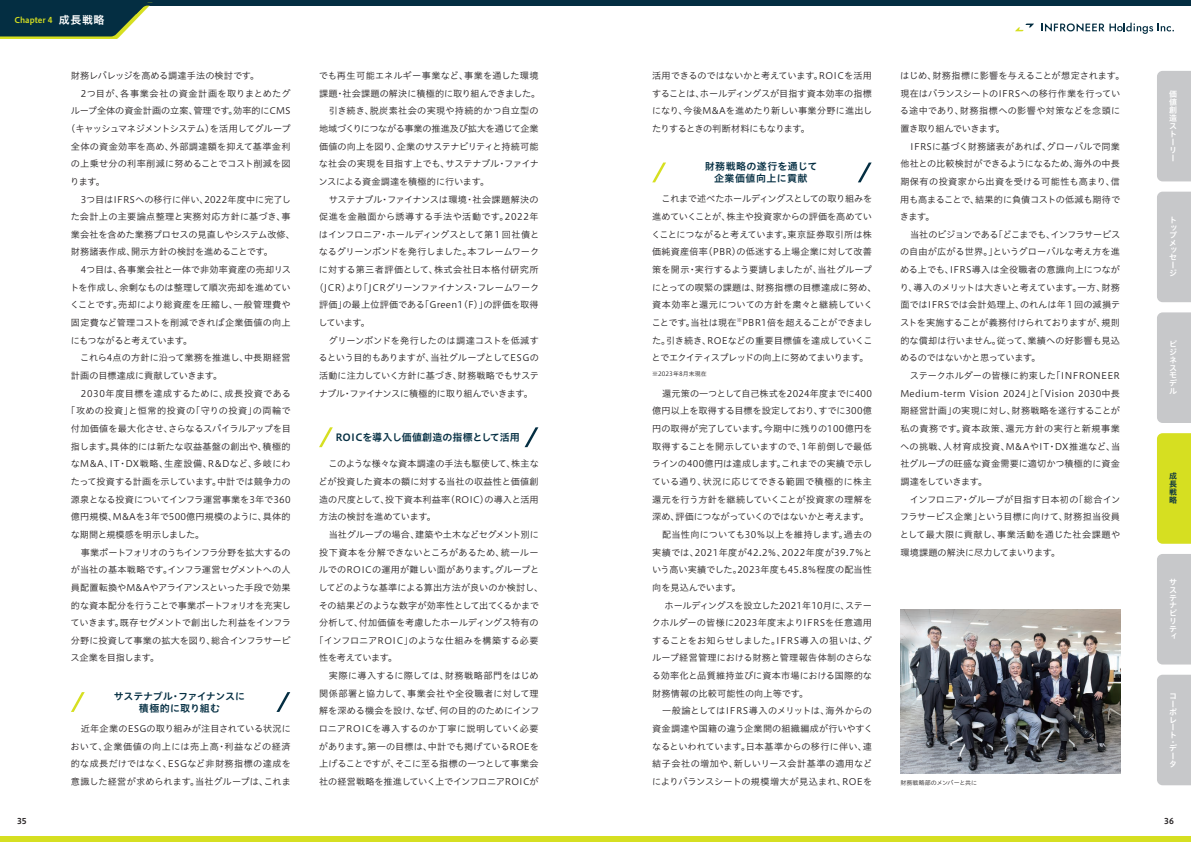
<style>
.page{position:relative;width:1191px;height:842px;background:#fff}
.page>*{position:absolute;margin:0;border:0;box-sizing:border-box;transform-origin:0 0}
.t1{font:10px "Hiragino UD Sans Std W6";letter-spacing:.01em;color:#042e42}
.t2{font:10px "Hiragino UD Sans Std W6";letter-spacing:-.025em;color:#042e42}
.t3{font:10px "Hiragino UD Sans Std W6";letter-spacing:.035em;color:#042e42}
.t4{font:10px "Hiragino UD Sans Std W6";letter-spacing:.05em;color:#042e42}
.t5{font:10px "Hiragino UD Sans Std W6";letter-spacing:.03em;color:#042e42}
.t6{font:9.1px/17.7px "Hiragino UD Sans Std W3";color:#231f20;text-align:justify}
.t7{font:9.1px "Hiragino UD Sans Std W3";letter-spacing:.05em;color:#231f20}
.t8{font:9.1px "Hiragino UD Sans Std W3";letter-spacing:.04em;color:#231f20}
.t9{font:9.1px "Hiragino UD Sans Std W3";letter-spacing:-.02em;color:#231f20}
.t10{font:9.1px "Hiragino UD Sans Std W3";letter-spacing:-.035em;color:#231f20}
.t11{font:9.1px "Hiragino UD Sans Std W3";letter-spacing:.025em;color:#231f20}
.t12{font:9.1px "Hiragino UD Sans Std W3";letter-spacing:-.025em;color:#231f20}
.t13{font:9.1px "Hiragino UD Sans Std W3";letter-spacing:.055em;color:#231f20}
.t14{font:9.1px "Hiragino UD Sans Std W3";letter-spacing:-.05em;color:#231f20}
.t15{font:9.1px "Hiragino UD Sans Std W3";letter-spacing:.02em;color:#231f20}
.t16{font:9.1px "Hiragino UD Sans Std W3";letter-spacing:-.04em;color:#231f20}
.t17{font:8px/7.8px "Hiragino UD Sans Std W6";color:#fff}
.t18{font:8px "Hiragino UD Sans Std W6";color:#d6df21}
.t19{font:8px/8.2px "Hiragino UD Sans Std W6";color:#042e42;text-align:justify}
.t20{font:8px "Hiragino UD Sans Std W6";color:#231f20}
.t21{font:6px "Hiragino UD Sans Std W3";letter-spacing:.02em;color:#231f20}
.t22{font:5.3px "Hiragino UD Sans Std W3";color:#231f20}
.s1{font-size:11px;color:#fff}
</style>
<div class="page">
<svg style="left:652px;top:163px;width:14px;height:19px"></svg>
<svg style="left:858px;top:163px;width:13px;height:19px"></svg>
<svg style="left:71px;top:692px;width:14px;height:20px"></svg>
<svg style="left:276px;top:692px;width:14px;height:20px"></svg>
<svg style="left:319px;top:427px;width:14px;height:20px"></svg>
<svg style="left:524px;top:427px;width:14px;height:20px"></svg>
<img style="left:900px;top:609px;width:220px;height:165px">
<div style="left:1157px;top:71px;width:34px;height:110px;background:#c7c8ca"></div>
<div style="left:1157px;top:433px;width:34px;height:111px;background:#d6df21"></div>
<div style="left:1157px;top:192px;width:34px;height:110px;background:#c7c8ca"></div>
<div style="left:1157px;top:554px;width:34px;height:110px;background:#c7c8ca"></div>
<div style="left:1157px;top:312px;width:34px;height:111px;background:#c7c8ca"></div>
<div style="left:1157px;top:675px;width:34px;height:110px;background:#c7c8ca"></div>
<svg style="left:1015px;top:24px;width:19px;height:7px"></svg>
<svg style="left:1041px;top:23px;width:133px;height:11px"></svg>
<div style="left:0;top:836px;width:1191px;height:6px;background:#d6df21"></div>
<div style="left:0;top:0;width:1191px;height:6px;background:#042e42"></div>
<svg style="left:0;top:36px;width:120px;height:3px"></svg>
<svg style="left:0;top:2px;width:153px;height:34px"></svg>
<p class="t18" style="left:14px;top:14px;width:92px">Chapter 4 <span class="s1">成長戦略</span></p>
<p class="t6" style="left:71px;top:66px;width:190px">財務レバレッジを高める調達手法の検討です。</p>
<p class="t8" style="left:81px;top:86px;width:211px">2つ目が、各事業会社の資金計画を取りまとめたグ</p>
<p class="t6" style="left:71px;top:101px;width:221px">ループ全体の資金計画の立案、管理です。効率的にCMS</p>
<p class="t14" style="left:66px;top:122px;width:226px">（キャッシュマネジメントシステム）を活用してグループ</p>
<p class="t8" style="left:71px;top:139px;width:221px">全体の資金効率を高め、外部調達額を抑えて基準金利</p>
<p class="t6" style="left:71px;top:154px;width:221px">の上乗せ分の利率削減に努めることでコスト削減を図</p>
<p class="t6" style="left:70px;top:172px;width:36px">ります。</p>
<p class="t6" style="left:71px;top:190px;width:226px;text-align:left;text-indent:10px">3つ目はIFRSへの移行に伴い、2022年度中に完了した会計上の主要論点整理と実務対応方針に基づき、事業会社を含めた業務プロセスの見直しやシステム改修、財務諸表作成、開示方針の検討を進めることです。</p>
<p class="t6" style="left:70px;top:260px;width:222px;text-indent:11px">4つ目は、各事業会社と一体で非効率資産の売却リストを作成し、余剰なものは整理して順次売却を進めていくことです。売却により総資産を圧縮し、一般管理費や固定費など管理コストを削減できれば企業価値の向上にもつながると考えています。</p>
<p class="t6" style="left:71px;top:349px;width:221px;text-indent:9px">これら4点の方針に沿って業務を推進し、中長期経営計画の目標達成に貢献していきます。</p>
<p class="t8" style="left:81px;top:386px;width:212px">2030年度目標を達成するために、成長投資である</p>
<p class="t7" style="left:66px;top:404px;width:226px">「攻めの投資」と恒常的投資の「守りの投資」の両輪で</p>
<p class="t12" style="left:71px;top:422px;width:221px">付加価値を最大化させ、さらなるスパイラルアップを目</p>
<p class="t6" style="left:71px;top:437px;width:221px">指します。具体的には新たな収益基盤の創出や、積極的</p>
<p class="t13" style="left:71px;top:457px;width:221px">なM&amp;A、IT・DX戦略、生産設備、R&amp;Dなど、多岐にわ</p>
<p class="t6" style="left:71px;top:472px;width:221px">たって投資する計画を示しています。中計では競争力の</p>
<p class="t6" style="left:71px;top:490px;width:221px">源泉となる投資についてインフラ運営事業を3年で360</p>
<p class="t6" style="left:71px;top:507px;width:221px">億円規模、M&amp;Aを3年で500億円規模のように、具体的</p>
<p class="t9" style="left:71px;top:528px;width:135px">な期間と規模感を明示しました。</p>
<p class="t6" style="left:71px;top:543px;width:222px;text-indent:10px">事業ポートフォリオのうちインフラ分野を拡大するのが当社の基本戦略です。インフラ運営セグメントへの人員配置転換やM&amp;Aやアライアンスといった手段で効果的な資本配分を行うことで事業ポートフォリオを充実していきます。既存セグメントで創出した利益をインフラ分野に投資して事業の拡大を図り、総合インフラサービス企業を目指します。</p>
<p class="t2" style="left:114px;top:688px;width:133px">サステナブル・ファイナンスに</p>
<p class="t5" style="left:139px;top:700px;width:83px">積極的に取り組む</p>
<p class="t6" style="left:71px;top:719px;width:222px;text-indent:10px">近年企業のESGの取り組みが注目されている状況において、企業価値の向上には売上高・利益などの経済的な成長だけではなく、ESGなど非財務指標の達成を意識した経営が求められます。当社グループは、これま</p>
<p class="t6" style="left:319px;top:66px;width:223px">でも再生可能エネルギー事業など、事業を通した環境課題・社会課題の解決に積極的に取り組んできました。</p>
<p class="t6" style="left:318px;top:101px;width:222px;text-indent:10px">引き続き、脱炭素社会の実現や持続的かつ自立型の地域づくりにつながる事業の推進及び拡大を通じて企業価値の向上を図り、企業のサステナビリティと持続可能な社会の実現を目指す上でも、サステナブル・ファイナンスによる資金調達を積極的に行います。</p>
<p class="t9" style="left:329px;top:192px;width:212px">サステナブル・ファイナンスは環境・社会課題解決の</p>
<p class="t7" style="left:319px;top:210px;width:221px">促進を金融面から誘導する手法や活動です。2022年</p>
<p class="t12" style="left:319px;top:227px;width:222px">はインフロニア・ホールディングスとして第１回社債と</p>
<p class="t9" style="left:319px;top:245px;width:222px">なるグリーンボンドを発行しました。本フレームワーク</p>
<p class="t7" style="left:319px;top:263px;width:221px">に対する第三者評価として、株式会社日本格付研究所</p>
<p class="t10" style="left:314px;top:280px;width:226px">（JCR）より「JCRグリーンファイナンス・フレームワーク</p>
<p class="t11" style="left:319px;top:298px;width:221px">評価」の最上位評価である「Green1（F）」の評価を取得</p>
<p class="t6" style="left:318px;top:313px;width:53px">しています。</p>
<p class="t6" style="left:319px;top:331px;width:222px;text-indent:10px">グリーンボンドを発行したのは調達コストを低減するという目的もありますが、当社グループとしてESGの活動に注力していく方針に基づき、財務戦略でもサステナブル・ファイナンスに積極的に取り組んでいきます。</p>
<p class="t1" style="left:335px;top:430px;width:186px">ROICを導入し価値創造の指標として活用</p>
<p class="t6" style="left:318px;top:454px;width:222px;text-indent:10px">このような様々な資本調達の手法も駆使して、株主などが投資した資本の額に対する当社の収益性と価値創造の尺度として、投下資本利益率（ROIC）の導入と活用方法の検討を進めています。</p>
<p class="t6" style="left:329px;top:525px;width:212px">当社グループの場合、建築や土木などセグメント別に</p>
<p class="t11" style="left:319px;top:545px;width:221px">投下資本を分解できないところがあるため、統一ルー</p>
<p class="t15" style="left:319px;top:563px;width:222px">ルでのROICの運用が難しい面があります。グループと</p>
<p class="t6" style="left:318px;top:578px;width:226px">してどのような基準による算出方法が良いのか検討し、</p>
<p class="t10" style="left:319px;top:598px;width:222px">その結果どのような数字が効率性として出てくるかまで</p>
<p class="t6" style="left:319px;top:613px;width:221px">分析して、付加価値を考慮したホールディングス特有の</p>
<p class="t6" style="left:314px;top:631px;width:226px">「インフロニアROIC」のような仕組みを構築する必要</p>
<p class="t16" style="left:319px;top:651px;width:80px">性を考えています。</p>
<p class="t6" style="left:319px;top:666px;width:222px;text-indent:10px">実際に導入するに際しては、財務戦略部門をはじめ関係部署と協力して、事業会社や全役職者に対して理解を深める機会を設け、なぜ、何の目的のためにインフロニアROICを導入するのか丁寧に説明していく必要があります。第一の目標は、中計でも掲げているROEを上げることですが、そこに至る指標の一つとして事業会社の経営戦略を推進していく上でインフロニアROICが</p>
<p class="t6" style="left:652px;top:66px;width:222px">活用できるのではないかと考えています。ROICを活用することは、ホールディングスが目指す資本効率の指標になり、今後M&amp;Aを進めたり新しい事業分野に進出したりするときの判断材料にもなります。</p>
<p class="t3" style="left:704px;top:159px;width:114px">財務戦略の遂行を通じて</p>
<p class="t4" style="left:714px;top:171px;width:95px">企業価値向上に貢献</p>
<p class="t6" style="left:651px;top:190px;width:226px;text-align:left;text-indent:10px">これまで述べたホールディングスとしての取り組みを進めていくことが、株主や投資家からの評価を高めていくことにつながると考えています。東京証券取引所は株価純資産倍率（PBR）の低迷する上場企業に対して改善策を開示・実行するよう要請しましたが、当社グループにとっての喫緊の課題は、財務指標の目標達成に努め、資本効率と還元についての方針を粛々と継続していくことです。当社は現在</p>
<p class="t22" style="left:737px;top:316px;width:7px">※</p>
<p class="t6" style="left:651px;top:313px;width:222px;text-indent:90px">PBR1倍を超えることができました。引き続き、ROEなどの重要目標値を達成していくことでエクイティスプレッドの向上に努めてまいります。</p>
<p class="t21" style="left:652px;top:369px;width:56px">※2023年8月末現在</p>
<p class="t6" style="left:652px;top:384px;width:222px;text-indent:10px">還元策の一つとして自己株式を2024年度までに400億円以上を取得する目標を設定しており、すでに300億円の取得が完了しています。今期中に残りの100億円を取得することを開示していますので、1年前倒しで最低ラインの400億円は達成します。これまでの実績で示している通り、状況に応じてできる範囲で積極的に株主還元を行う方針を継続していくことが投資家の理解を深め、評価につながっていくのではないかと考えます。</p>
<p class="t6" style="left:652px;top:525px;width:222px;text-indent:10px">配当性向についても30％以上を維持します。過去の実績では、2021年度が42.2％、2022年度が39.7％という高い実績でした。2023年度も45.8％程度の配当性向を見込んでいます。</p>
<p class="t6" style="left:652px;top:596px;width:222px;text-indent:13px">ホールディングスを設立した2021年10月に、ステークホルダーの皆様に2023年度末よりIFRSを任意適用することをお知らせしました。IFRS導入の狙いは、グループ経営管理における財務と管理報告体制のさらなる効率化と品質維持並びに資本市場における国際的な財務情報の比較可能性の向上等です。</p>
<p class="t6" style="left:652px;top:702px;width:222px;text-indent:10px">一般論としてはIFRS導入のメリットは、海外からの資金調達や国籍の違う企業間の組織編成が行いやすくなるといわれています。日本基準からの移行に伴い、連結子会社の増加や、新しいリース会計基準の適用などによりバランスシートの規模増大が見込まれ、ROEを</p>
<p class="t6" style="left:900px;top:66px;width:226px;text-align:left">はじめ、財務指標に影響を与えることが想定されます。現在はバランスシートのIFRSへの移行作業を行っている途中であり、財務指標への影響や対策などを念頭に置き取り組んでいきます。</p>
<p class="t6" style="left:900px;top:137px;width:222px;text-indent:10px">IFRSに基づく財務諸表があれば、グローバルで同業他社との比較検討ができるようになるため、海外の中長期保有の投資家から出資を受ける可能性も高まり、信用も高まることで、結果的に負債コストの低減も期待できます。</p>
<p class="t6" style="left:899px;top:225px;width:222px;text-indent:10px">当社のビジョンである「どこまでも、インフラサービスの自由が広がる世界。」というグローバルな考え方を進める上でも、IFRS導入は全役職者の意識向上につながり、導入のメリットは大きいと考えています。一方、財務面ではIFRSでは会計処理上、のれんは年１回の減損テストを実施することが義務付けられておりますが、規則的な償却は行いません。従って、業績への好影響も見込めるのではないかと思っています。</p>
<p class="t6" style="left:900px;top:366px;width:221px;text-indent:10px">ステークホルダーの皆様に約束した「INFRONEER Medium-term Vision 2024」と「Vision 2030中長期経営計画」の実現に対し、財務戦略を遂行することが私の責務です。資本政策、還元方針の実行と新規事業への挑戦、人材育成投資、M&amp;AやIT・DX推進など、当社グループの旺盛な資金需要に適切かつ積極的に資金調達をしていきます。</p>
<p class="t6" style="left:899px;top:490px;width:222px;text-indent:10px">インフロニア・グループが目指す日本初の「総合インフラサービス企業」という目標に向けて、財務担当役員として最大限に貢献し、事業活動を通じた社会課題や環境課題の解決に尽力してまいります。</p>
<p class="t21" style="left:900px;top:778px;width:78px">財務戦略部のメンバーと共に</p>
<p class="t17" style="left:1169px;top:89px;width:9px;line-height:8.1px">価値創造ストーリー</p>
<p class="t17" style="left:1169px;top:216px;width:9px">トップメッセージ</p>
<p class="t17" style="left:1169px;top:340px;width:9px;text-align:justify">ビジネスモデル</p>
<p class="t19" style="left:1169px;top:471px;width:9px">成長戦略</p>
<p class="t17" style="left:1169px;top:578px;width:9px">サステナビリテ</p>
<p class="t17" style="left:1169px;top:631px;width:9px">ィ</p>
<p class="t17" style="left:1169px;top:691px;width:9px">コーポレート</p>
<p class="t17" style="left:1169px;top:738px;width:9px;line-height:6.1px">・デ</p>
<p class="t17" style="left:1169px;top:751px;width:8px">ータ</p>
<p class="t20" style="left:17px;top:815px;width:11px">35</p>
<p class="t20" style="left:1164px;top:815px;width:11px">36</p>
</div>
